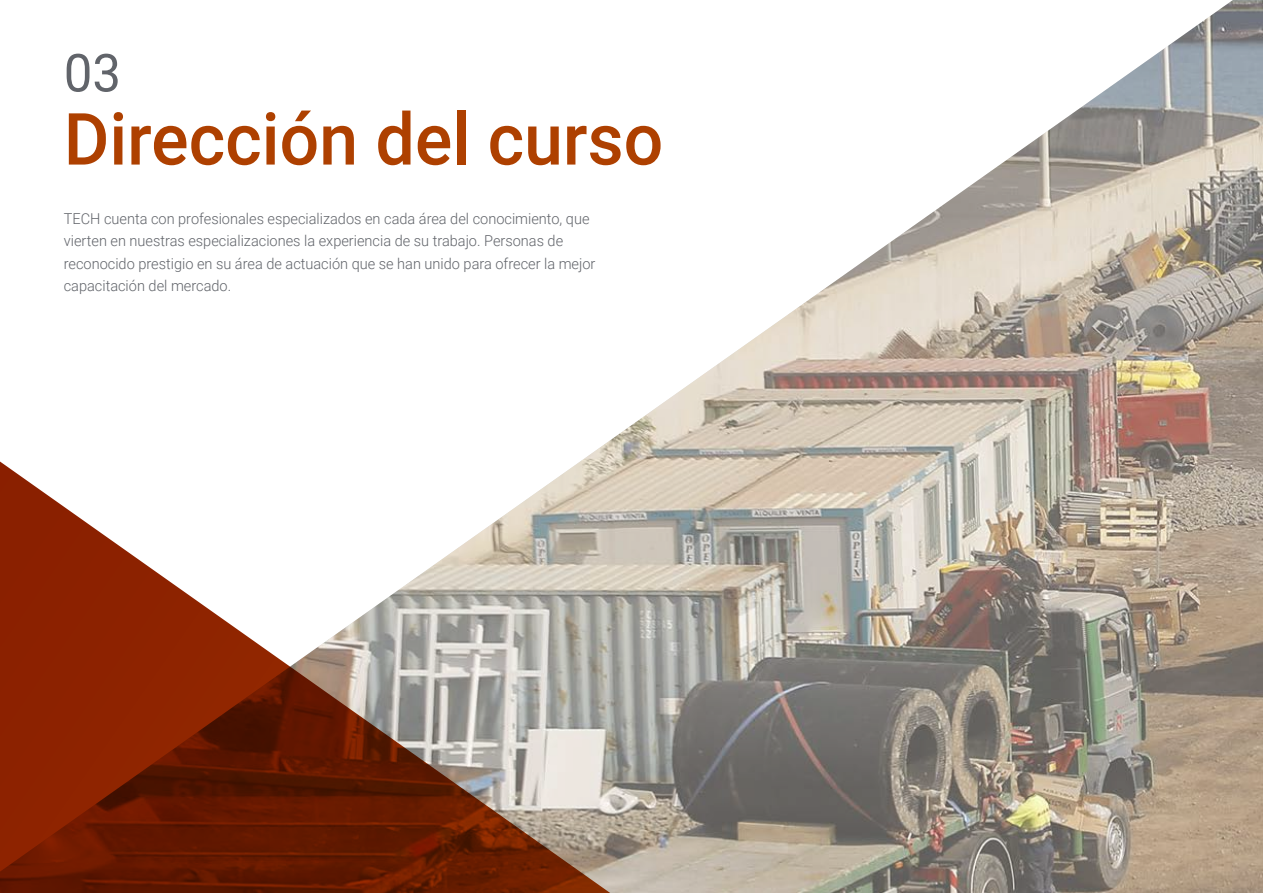
<style>
.page{position:relative;width:1263px;height:893px;background:#fff}
.page>*{position:absolute;margin:0;border:0;box-sizing:border-box;transform-origin:0 0}
.t1{font:500 72px "Roboto";color:#ae4000}
.t2{font:52.5px "Roboto";color:#61646a}
.t3{font:300 15px/22.5px "Roboto";color:#61646a}
</style>
<div class="page">
<img style="left:602px;top:0;width:661px;height:893px">
<svg style="left:0;top:446px;width:640px;height:447px"></svg>
<h2 class="t2" style="left:64px;top:36px;width:59px">03</h2>
<h1 class="t1" style="left:64px;top:89px;width:601px">Dirección del curso</h1>
<p class="t3" style="left:64px;top:207px;width:533px">TECH cuenta con profesionales especializados en cada área del conocimiento, que vierten en nuestras especializaciones la experiencia de su trabajo. Personas de reconocido prestigio en su área de actuación que se han unido para ofrecer la mejor capacitación del mercado.</p>
</div>
